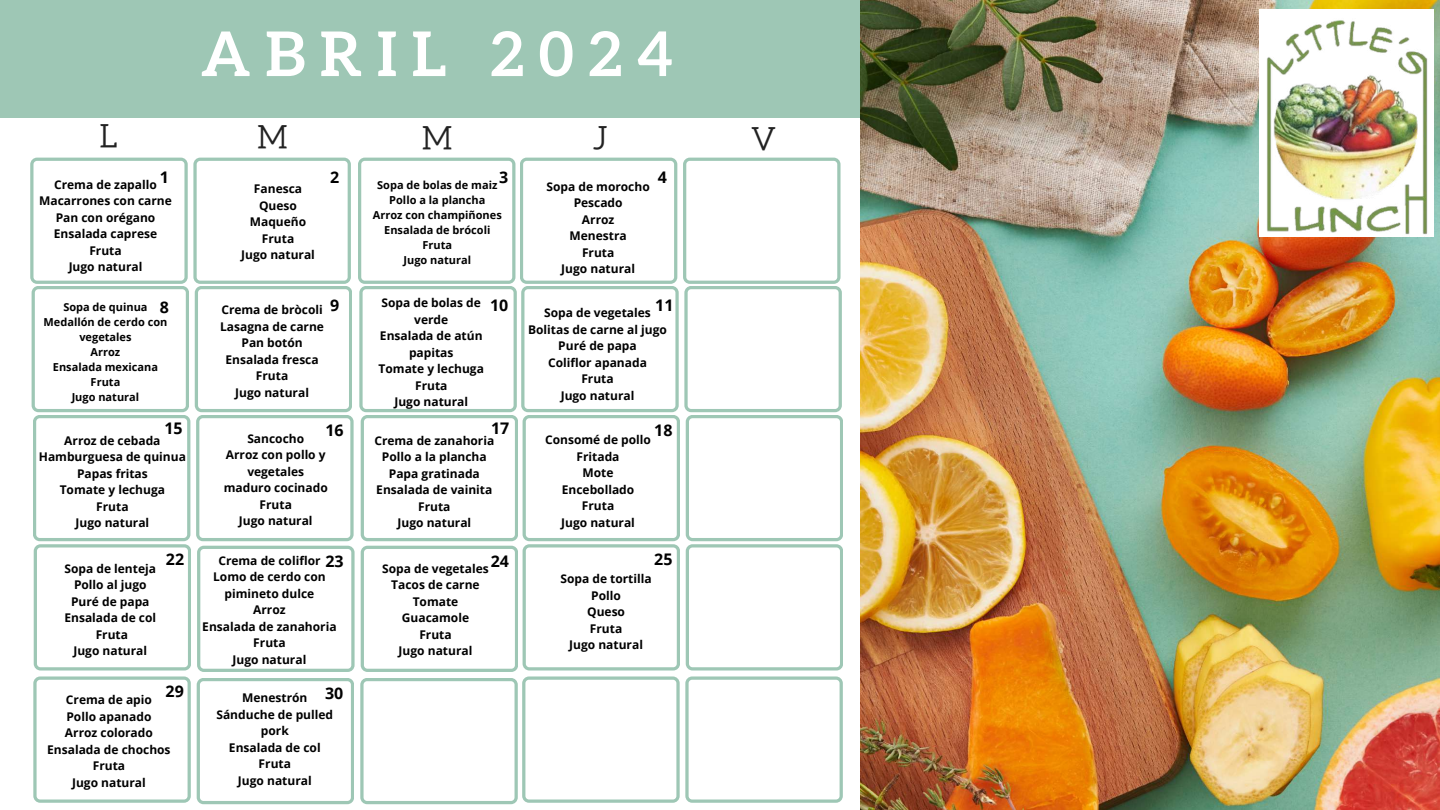
<style>
.page{position:relative;width:1440px;height:810px;background:#fff}
.page>*{position:absolute;margin:0;border:0;box-sizing:border-box;transform-origin:0 0}
.t1{font:700 61.6px "Aleo";letter-spacing:.24em;color:#fff}
.t2{font:31.8px "CA Generated";color:#222}
.t3{font:700 16px "Open Sans";color:#000}
.t4{font:700 12px/16.5px "Open Sans";color:#000;text-align:center}
.t5{font:700 11px/15px "Open Sans";color:#000;text-align:center}
</style>
<div class="page">
<div style="left:0;top:0;width:1082px;height:117px;background:#9ec7b5"></div>
<img style="left:860px;top:0;width:580px;height:810px">
<div style="left:1259px;top:10px;width:175px;height:227px;background:#fff"></div>
<img style="left:1267px;top:20px;width:161px;height:215px">
<svg style="left:30px;top:158px;width:813px;height:646px"></svg>
<h1 class="t1" style="left:201px;top:18px;width:473px">ABRIL 2024</h1>
<h2 class="t2" style="left:99px;top:119px;width:20px">L</h2>
<h2 class="t2" style="left:257px;top:120px;width:32px">M</h2>
<h2 class="t2" style="left:422px;top:121px;width:32px">M</h2>
<h2 class="t2" style="left:593px;top:121px;width:16px">J</h2>
<h2 class="t2" style="left:751px;top:121px;width:26px">V</h2>
<h3 class="t3" style="left:330px;top:166px;width:11px">2</h3>
<h3 class="t3" style="left:499px;top:166px;width:11px">3</h3>
<h3 class="t3" style="left:160px;top:166px;width:11px">1</h3>
<p class="t4" style="left:39px;top:176px;width:134px">Crema de zapallo<br>Macarrones con carne<br>Pan con orégano<br>Ensalada caprese<br>Fruta<br>Jugo natural</p>
<p class="t5" style="left:373px;top:177px;width:130px">Sopa de bolas de maiz<br>Pollo a la plancha<br>Arroz con champiñones<br>Ensalada de brócoli<br>Fruta<br>Jugo natural</p>
<p class="t4" style="left:546px;top:178px;width:105px">Sopa de morocho<br>Pescado<br>Arroz<br>Menestra<br>Fruta<br>Jugo natural</p>
<p class="t4" style="left:241px;top:180px;width:75px">Fanesca<br>Queso<br>Maqueño<br>Fruta<br>Jugo natural</p>
<h3 class="t3" style="left:658px;top:166px;width:11px">4</h3>
<h3 class="t3" style="left:160px;top:296px;width:11px">8</h3>
<h3 class="t3" style="left:330px;top:294px;width:11px">9</h3>
<p class="t5" style="left:44px;top:299px;width:125px">Sopa de quinua<br>Medallón de cerdo con vegetales<br>Arroz<br>Ensalada mexicana<br>Fruta<br>Jugo natural</p>
<p class="t4" style="left:220px;top:301px;width:105px">Crema de bròcoli<br>Lasagna de carne<br>Pan botón<br>Ensalada fresca<br>Fruta<br>Jugo natural</p>
<p class="t4" style="left:379px;top:294px;width:107px">Sopa de bolas de verde<br>Ensalada de atún papitas<br>Tomate y lechuga<br>Fruta<br>Jugo natural</p>
<h3 class="t3" style="left:490px;top:294px;width:20px">10</h3>
<h3 class="t3" style="left:655px;top:294px;width:20px">11</h3>
<p class="t4" style="left:528px;top:304px;width:140px">Sopa de vegetales<br>Bolitas de carne al jugo<br>Puré de papa<br>Coliflor apanada<br>Fruta<br>Jugo natural</p>
<h3 class="t3" style="left:164px;top:417px;width:20px">15</h3>
<h3 class="t3" style="left:326px;top:418px;width:20px">16</h3>
<h3 class="t3" style="left:491px;top:417px;width:20px">17</h3>
<h3 class="t3" style="left:654px;top:419px;width:20px">18</h3>
<p class="t4" style="left:39px;top:432px;width:149px">Arroz de cebada<br>Hamburguesa de quinua<br>Papas fritas<br>Tomate y lechuga<br>Fruta<br>Jugo natural</p>
<p class="t4" style="left:224px;top:430px;width:106px">Sancocho<br>Arroz con pollo y vegetales maduro cocinado<br>Fruta<br>Jugo natural</p>
<p class="t4" style="left:374px;top:432px;width:121px">Crema de zanahoria<br>Pollo a la plancha<br>Papa gratinada<br>Ensalada de vainita<br>Fruta<br>Jugo natural</p>
<p class="t4" style="left:545px;top:431px;width:107px">Consomé de pollo<br>Fritada<br>Mote<br>Encebollado<br>Fruta<br>Jugo natural</p>
<p class="t4" style="left:64px;top:560px;width:93px">Sopa de lenteja<br>Pollo al jugo<br>Puré de papa<br>Ensalada de col<br>Fruta<br>Jugo natural</p>
<h3 class="t3" style="left:166px;top:548px;width:20px">22</h3>
<h3 class="t3" style="left:166px;top:680px;width:20px">29</h3>
<p class="t4" style="left:47px;top:691px;width:125px">Crema de apio<br>Pollo apanado<br>Arroz colorado<br>Ensalada de chochos<br>Fruta<br>Jugo natural</p>
<h3 class="t3" style="left:326px;top:550px;width:20px">23</h3>
<p class="t4" style="left:202px;top:552px;width:136px">Crema de coliflor<br>Lomo de cerdo con pimineto dulce<br>Arroz<br>Ensalada de zanahoria<br>Fruta<br>Jugo natural</p>
<h3 class="t3" style="left:325px;top:682px;width:20px">30</h3>
<p class="t4" style="left:216px;top:689px;width:118px">Menestrón<br>Sánduche de pulled pork<br>Ensalada de col<br>Fruta<br>Jugo natural</p>
<h3 class="t3" style="left:491px;top:550px;width:20px">24</h3>
<p class="t4" style="left:382px;top:560px;width:108px">Sopa de vegetales<br>Tacos de carne<br>Tomate<br>Guacamole<br>Fruta<br>Jugo natural</p>
<h3 class="t3" style="left:654px;top:548px;width:20px">25</h3>
<p class="t4" style="left:560px;top:570px;width:93px">Sopa de tortilla<br>Pollo<br>Queso<br>Fruta<br>Jugo natural</p>
</div>
